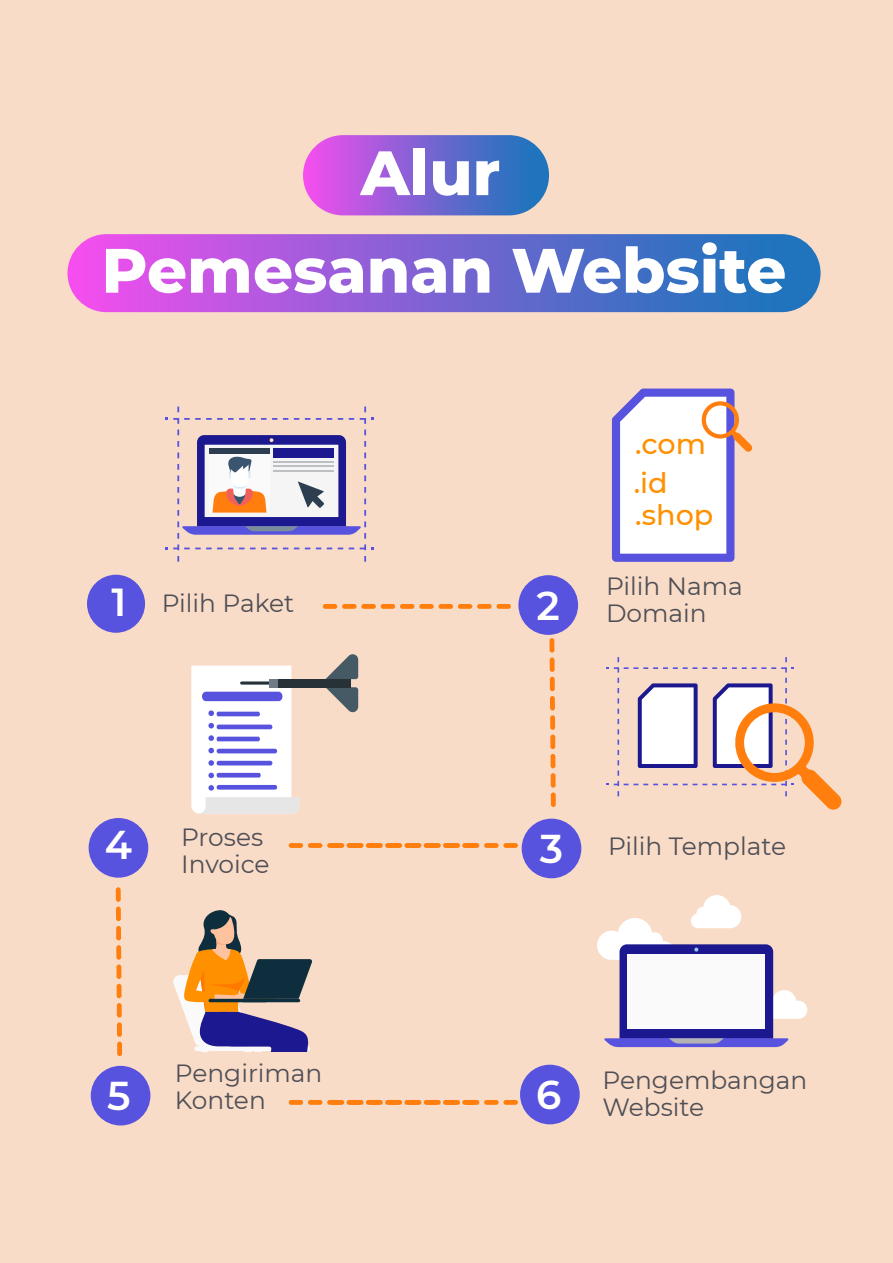
<style>
.page{position:relative;width:893px;height:1263px;background:#f9dcc7}
.page>*{position:absolute;margin:0;border:0;box-sizing:border-box;transform-origin:0 0}
.t1{font:800 62.55px/97.5px "Montserrat";color:#fff;text-align:center}
.t2{font:600 40.2px "Montserrat";color:#fff}
.t3{font:500 28.65px/39px "Montserrat";color:#ff9000}
.t4{font:24.9px/27px "Montserrat";color:#4f4f56}
.s1{font-weight:600;font-size:39px;color:#fff}
</style>
<div class="page">
<div style="left:87px;top:575px;width:58px;height:58px;background:#5853de;border-radius:50%"></div>
<div style="left:518px;top:575px;width:60px;height:60px;background:#5853de;border-radius:50%"></div>
<div style="left:522px;top:819px;width:59px;height:59px;background:#5853de;border-radius:50%"></div>
<div style="left:89px;top:818px;width:59px;height:60px;background:#5853de;border-radius:50%"></div>
<div style="left:91px;top:1066px;width:59px;height:59px;background:#5853de;border-radius:50%"></div>
<div style="left:520px;top:1065px;width:60px;height:59px;background:#5853de;border-radius:50%"></div>
<svg style="left:323px;top:604px;width:188px;height:5px"></svg>
<svg style="left:289px;top:843px;width:229px;height:5px"></svg>
<svg style="left:289px;top:1100px;width:229px;height:5px"></svg>
<svg style="left:549px;top:638px;width:7px;height:169px"></svg>
<svg style="left:116px;top:887px;width:6px;height:169px"></svg>
<svg style="left:177px;top:406px;width:2px;height:6px"></svg>
<svg style="left:177px;top:556px;width:2px;height:6px"></svg>
<svg style="left:364px;top:406px;width:2px;height:6px"></svg>
<svg style="left:364px;top:556px;width:2px;height:6px"></svg>
<svg style="left:165px;top:418px;width:208px;height:132px"></svg>
<div style="left:209px;top:448px;width:61px;height:6px;background:#2d3e50"></div>
<div style="left:273px;top:448px;width:61px;height:10px;background:#1c188f"></div>
<hr style="left:273px;top:461px;width:61px;height:2px;background:#2d3e50">
<hr style="left:273px;top:465px;width:61px;height:2px;background:#2d3e50">
<hr style="left:273px;top:470px;width:61px;height:2px;background:#2d3e50">
<svg style="left:606px;top:657px;width:187px;height:15px"></svg>
<svg style="left:606px;top:678px;width:235px;height:132px"></svg>
<svg style="left:612px;top:389px;width:140px;height:173px;background:#e0d8eb"></svg>
<svg style="left:325px;top:654px;width:33px;height:25px"></svg>
<svg style="left:325px;top:687px;width:33px;height:26px"></svg>
<div style="left:278px;top:679px;width:72px;height:8px;background:#263238"></div>
<svg style="left:191px;top:665px;width:108px;height:149px;background:#dddaef"></svg>
<svg style="left:173px;top:910px;width:140px;height:141px"></svg>
<hr style="left:208px;top:999px;width:59px;height:3px;background:#0e2e3d;border-radius:2px">
<hr style="left:242px;top:999px;width:58px;height:3px;background:#0e2e3d;border-radius:2px">
<svg style="left:597px;top:895px;width:211px;height:152px"></svg>
<div style="left:303px;top:135px;width:246px;height:80px;background:linear-gradient(to right,#f04fed,#0e77b9);border-radius:40px"></div>
<div style="left:68px;top:234px;width:752px;height:78px;background:linear-gradient(to right,#f04eed,#0c77b9);border-radius:39px"></div>
<h1 class="t1" style="left:102px;top:121px;width:686px">Alur<br>Pemesanan Website</h1>
<p class="t4" style="left:111px;top:589px;width:184px"><span class="s1">1</span> Pilih Paket</p>
<h2 class="t2" style="left:537px;top:577px;width:25px">2</h2>
<p class="t3" style="left:634px;top:423px;width:74px">.com .id</p>
<p class="t3" style="left:635px;top:494px;width:80px">.shop</p>
<p class="t4" style="left:606px;top:572px;width:138px">Pilih Nama<br>Domain</p>
<p class="t4" style="left:181px;top:823px;width:90px">Proses<br>Invoice</p>
<h2 class="t2" style="left:105px;top:816px;width:29px">4</h2>
<h2 class="t2" style="left:540px;top:820px;width:25px">3</h2>
<p class="t4" style="left:608px;top:831px;width:179px">Pilih Template</p>
<p class="t4" style="left:175px;top:1059px;width:149px">Pengiriman<br>Konten</p>
<p class="t4" style="left:602px;top:1065px;width:206px">Pengembangan<br>Website</p>
<h2 class="t2" style="left:107px;top:1067px;width:25px">5</h2>
<h2 class="t2" style="left:536px;top:1066px;width:27px">6</h2>
</div>
